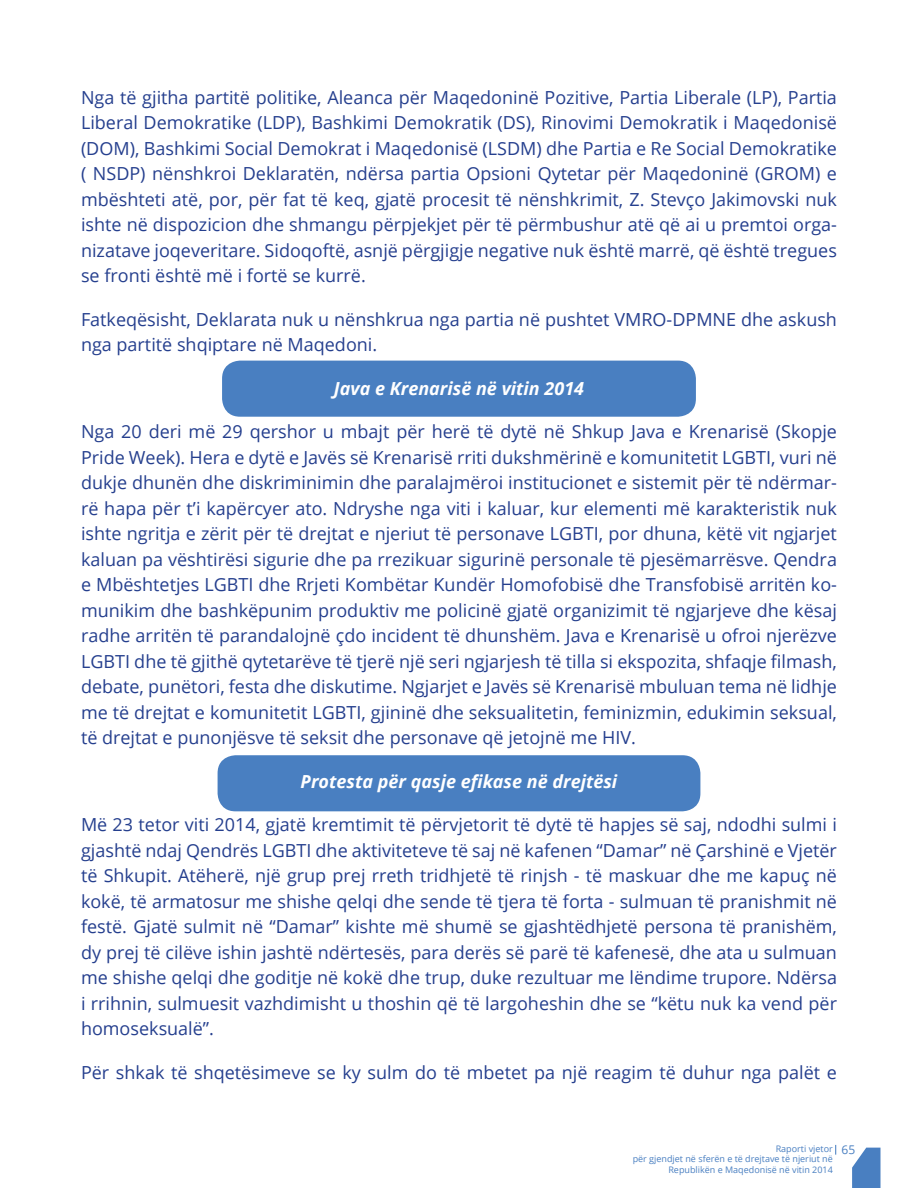
<style>
.page{position:relative;width:918px;height:1188px;background:#fff}
.page>*{position:absolute;margin:0;border:0;box-sizing:border-box;transform-origin:0 0}
.t1{font:18px/25.5px "Open Sans";color:#253f8e;text-align:justify}
.t2{font:italic 700 18px "Open Sans";color:#fff}
.t3{font:9px "Open Sans";color:#497fc1}
.s1{font-size:12px}
</style>
<div class="page">
<div style="left:222px;top:361px;width:474px;height:56px;background:#497fc1;border-radius:18px"></div>
<div style="left:218px;top:755px;width:482px;height:56px;background:#497fc1;border-radius:18px"></div>
<svg style="left:852px;top:1148px;width:28px;height:40px"></svg>
<p class="t1" style="left:81px;top:84px;width:758px">Nga të gjitha partitë politike, Aleanca për Maqedoninë Pozitive, Partia Liberale (LP), Partia Liberal Demokratike (LDP), Bashkimi Demokratik (DS), Rinovimi Demokratik i Maqedonisë (DOM), Bashkimi Social Demokrat i Maqedonisë (LSDM) dhe Partia e Re Social Demokratike ( NSDP) nënshkroi Deklaratën, ndërsa partia Opsioni Qytetar për Maqedoninë (GROM) e mbështeti atë, por, për fat të keq, gjatë procesit të nënshkrimit, Z. Stevço Jakimovski nuk ishte në dispozicion dhe shmangu përpjekjet për të përmbushur atë që ai u premtoi orga&shy;nizatave joqeveritare. Sidoqoftë, asnjë përgjigje negative nuk është marrë, që është tregues se fronti është më i fortë se kurrë.</p>
<p class="t1" style="left:81px;top:306px;width:758px">Fatkeqësisht, Deklarata nuk u nënshkrua nga partia në pushtet VMRO-DPMNE dhe askush nga partitë shqiptare në Maqedoni.</p>
<p class="t2" style="left:334px;top:376px;width:252px">Java e Krenarisë në vitin 2014</p>
<p class="t1" style="left:81px;top:419px;width:758px">Nga 20 deri më 29 qershor u mbajt për herë të dytë në Shkup Java e Krenarisë (Skopje Pride Week). Hera e dytë e Javës së Krenarisë rriti dukshmërinë e komunitetit LGBTI, vuri në dukje dhunën dhe diskriminimin dhe paralajmëroi institucionet e sistemit për të ndërmar&shy;rë hapa për t’i kapërcyer ato. Ndryshe nga viti i kaluar, kur elementi më karakteristik nuk ishte ngritja e zërit për të drejtat e njeriut të personave LGBTI, por dhuna, këtë vit ngjarjet kaluan pa vështirësi sigurie dhe pa rrezikuar sigurinë personale të pjesëmarrësve. Qendra e Mbështetjes LGBTI dhe Rrjeti Kombëtar Kundër Homofobisë dhe Transfobisë arritën ko&shy;munikim dhe bashkëpunim produktiv me policinë gjatë organizimit të ngjarjeve dhe kësaj radhe arritën të parandalojnë çdo incident të dhunshëm. Java e Krenarisë u ofroi njerëzve LGBTI dhe të gjithë qytetarëve të tjerë një seri ngjarjesh të tilla si ekspozita, shfaqje filmash, debate, punëtori, festa dhe diskutime. Ngjarjet e Javës së Krenarisë mbuluan tema në lidhje me të drejtat e komunitetit LGBTI, gjininë dhe seksualitetin, feminizmin, edukimin seksual, të drejtat e punonjësve të seksit dhe personave që jetojnë me HIV.</p>
<p class="t2" style="left:301px;top:769px;width:318px">Protesta për qasje efikase në drejtësi</p>
<p class="t1" style="left:81px;top:812px;width:758px">Më 23 tetor viti 2014, gjatë kremtimit të përvjetorit të dytë të hapjes së saj, ndodhi sulmi i gjashtë ndaj Qendrës LGBTI dhe aktiviteteve të saj në kafenen “Damar” në Çarshinë e Vjetër të Shkupit. Atëherë, një grup prej rreth tridhjetë të rinjsh - të maskuar dhe me kapuç në kokë, të armatosur me shishe qelqi dhe sende të tjera të forta - sulmuan të pranishmit në festë. Gjatë sulmit në “Damar” kishte më shumë se gjashtëdhjetë persona të pranishëm, dy prej të cilëve ishin jashtë ndërtesës, para derës së parë të kafenesë, dhe ata u sulmuan me shishe qelqi dhe goditje në kokë dhe trup, duke rezultuar me lëndime trupore. Ndërsa i rrihnin, sulmuesit vazhdimisht u thoshin që të largoheshin dhe se “këtu nuk ka vend për homoseksualë”.</p>
<p class="t1" style="left:81px;top:1059px;width:758px">Për shkak të shqetësimeve se ky sulm do të mbetet pa një reagim të duhur nga palët e</p>
<p class="t3" style="left:776px;top:1142px;width:81px">Raporti vjetor <span class="s1">65</span></p>
<p class="t3" style="left:633px;top:1153px;width:202px">për gjendjet në sferën e të drejtave të njeriut në</p>
<p class="t3" style="left:668px;top:1163px;width:166px">Republikën e Maqedonisë në vitin 2014</p>
</div>
